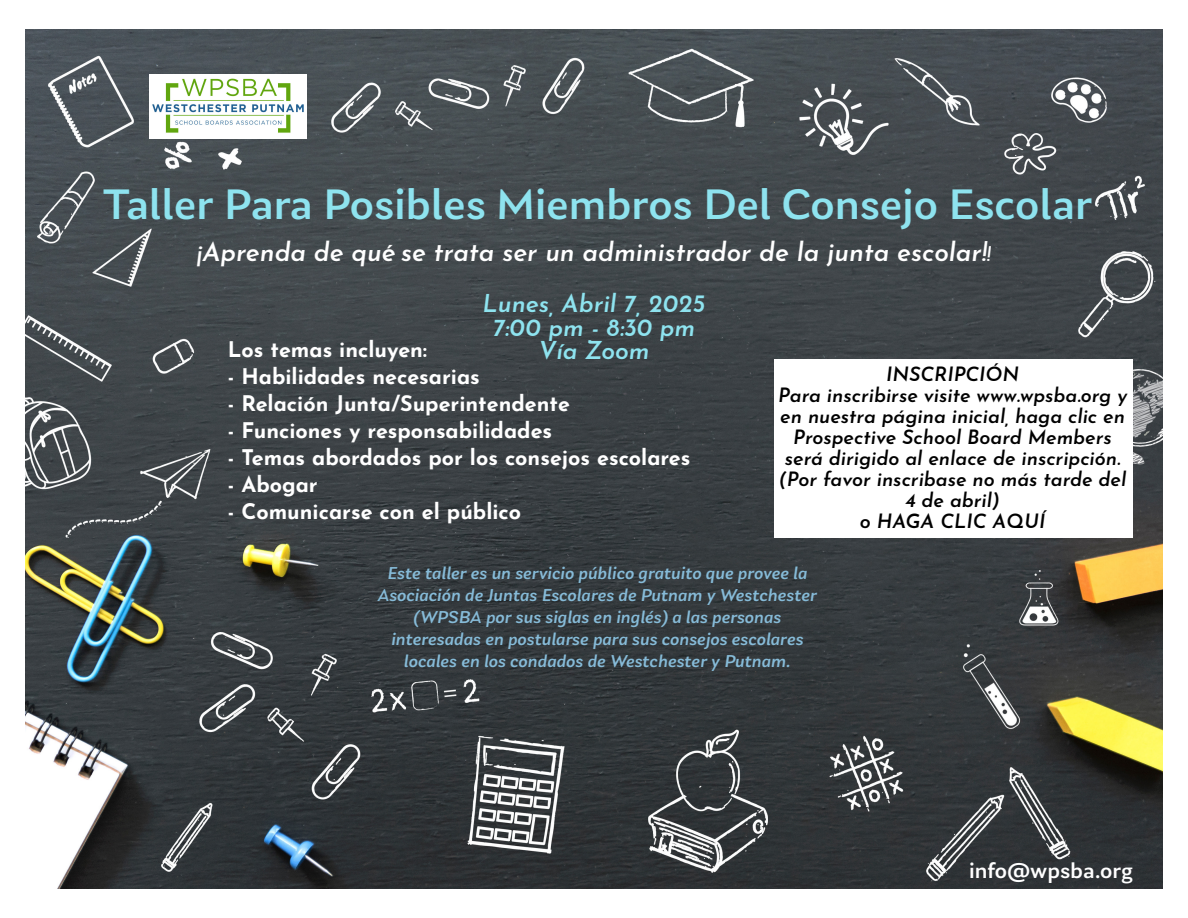
<style>
.page{position:relative;width:1188px;height:918px;background:#fff}
.page>*{position:absolute;margin:0;border:0;box-sizing:border-box;transform-origin:0 0}
.t1{font:500 44.85px "Laca Text";color:#8ee3ef}
.t2{font:italic 600 26.1px "Josefin Sans";color:#fff}
.t3{font:italic 600 24.6px/23.4px "Josefin Sans";color:#8ee3ef;text-align:center}
.t4{font:500 22.65px "Laca Text";color:#fff}
.t5{font:700 21.45px "Josefin Sans";color:#fff}
.t6{font:italic 600 19.65px/21px "Josefin Sans";color:#000;text-align:center}
.t7{font:italic 500 18.15px/22px "Laca Text";color:#86bbd8;text-align:center}
.s1{font-size:19.5px}
</style>
<div class="page">
<img style="left:26px;top:30px;width:1136px;height:858px">
<img style="left:149px;top:75px;width:158px;height:64px">
<div style="left:774px;top:359px;width:358px;height:178px;background:#fff"></div>
<h1 class="t1" style="left:103px;top:178px;width:991px">Taller Para Posibles Miembros Del Consejo Escolar</h1>
<h2 class="t2" style="left:197px;top:230px;width:795px">¡Aprenda de qué se trata ser un administrador de la junta escolar!<span class="s1">!</span></h2>
<h3 class="t3" style="left:483px;top:289px;width:224px">Lunes, Abril 7, 2025<br>7:00 pm - 8:30 pm<br>Vía Zoom</h3>
<p class="t5" style="left:228px;top:330px;width:201px">Los temas incluyen:</p>
<p class="t5" style="left:228px;top:357px;width:254px">- Habilidades necesarias</p>
<p class="t5" style="left:228px;top:384px;width:344px">- Relación Junta/Superintendente</p>
<p class="t5" style="left:228px;top:411px;width:326px">- Funciones y responsabilidades</p>
<p class="t5" style="left:228px;top:438px;width:464px">- Temas abordados por los consejos escolares</p>
<p class="t5" style="left:228px;top:465px;width:91px">- Abogar</p>
<p class="t5" style="left:228px;top:492px;width:295px">- Comunicarse con el público</p>
<p class="t6" style="left:778px;top:362px;width:351px">INSCRIPCIÓN<br>Para inscribirse visite www.wpsba.org y en nuestra página inicial, haga clic en<br>Prospective School Board Members será dirigido al enlace de inscripción. (Por favor inscribase no más tarde del<br>4 de abril)<br>o HAGA CLIC AQUÍ</p>
<p class="t7" style="left:378px;top:562px;width:441px">Este taller es un servicio público gratuito que provee la Asociación de Juntas Escolares de Putnam y Westchester (WPSBA por sus siglas en inglés) a las personas interesadas en postularse para sus consejos escolares locales en los condados de Westchester y Putnam.</p>
<p class="t4" style="left:969px;top:857px;width:165px">info@wpsba.org</p>
</div>
